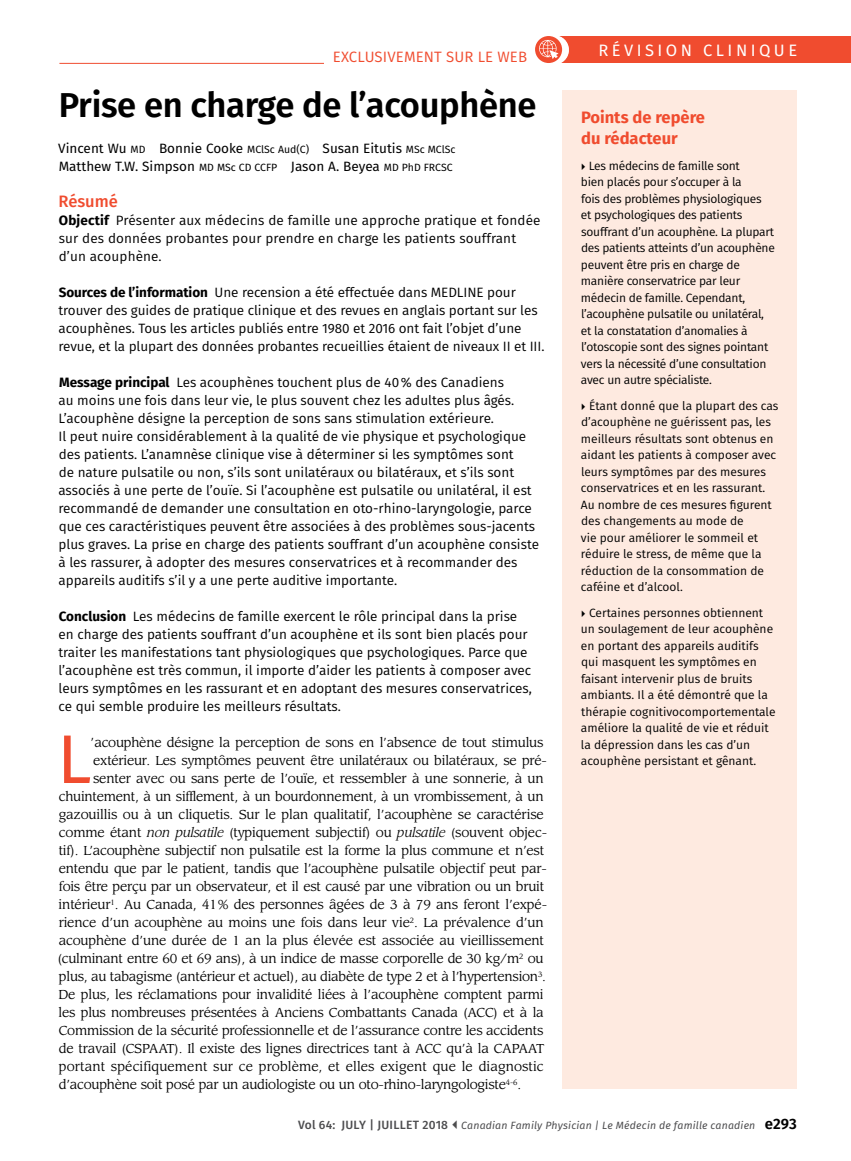
<style>
.page{position:relative;width:851px;height:1161px;background:#fff}
.page>*{position:absolute;margin:0;border:0;box-sizing:border-box;transform-origin:0 0}
.t1{font:68.85px "Fira Sans";color:#f04c2f}
.t2{font:600 34.5px "Fira Sans";letter-spacing:-.01em;color:#000}
.t3{font:700 16.5px/21px "Fira Sans";color:#f04c2f}
.t4{font:16.5px "Fira Sans";letter-spacing:.21em;color:#fff}
.t5{font:500 16.5px "Fira Sans";color:#f04c2f}
.t6{font:15px "Fira Sans";letter-spacing:.01em;color:#f04c2f}
.t7{font:13.5px/18px "Fira Sans";color:#000}
.t8{font:13.5px/18px "Fira Sans";color:#000}
.t9{font:12.75px "Leawood Std";letter-spacing:-.02em;color:#000}
.t10{font:12.75px "Leawood Std";letter-spacing:.005em;color:#000}
.t11{font:12px/16.5px "Fira Sans";letter-spacing:-.005em;color:#000}
.t12{font:italic 10.5px "Fira Sans";letter-spacing:.015em;color:#4d4d4f}
.s1{font-size:10.5px}
.s2{font-weight:700}
.s3{font-style:italic}
.s4{font-weight:500;font-style:normal;font-size:12px}
.s5{font-weight:600;font-style:normal;font-size:15px;color:#000}
</style>
<div class="page">
<div style="left:550px;top:36px;width:300px;height:27px;background:#f04c2f"></div>
<hr style="left:59px;top:63px;width:265px;height:1px;background:#f04c2f">
<div style="left:539px;top:36px;width:29px;height:29px;background:#fff;border-radius:50%"></div>
<div style="left:540px;top:35px;width:28px;height:29px;background:#fff;border-radius:50%"></div>
<svg style="left:535px;top:36px;width:27px;height:27px"></svg>
<div style="left:535px;top:37px;width:26px;height:23px;background:#f04c2f;border-radius:50%"></div>
<svg style="left:539px;top:40px;width:20px;height:20px"></svg>
<div style="left:562px;top:90px;width:234px;height:999px;background:#feeae0"></div>
<p class="t6" style="left:333px;top:46px;width:196px">EXCLUSIVEMENT SUR LE WEB</p>
<h2 class="t2" style="left:59px;top:77px;width:479px">Prise en charge de l’acouphène</h2>
<p class="t8" style="left:58px;top:139px;width:399px">Vincent Wu <span class="s1">MD</span> Bonnie Cooke <span class="s1">MClSc Aud(C)</span> Susan Eitutis <span class="s1">MSc MClSc<br></span>Matthew T.W. Simpson <span class="s1">MD MSc CD CCFP</span> Jason A. Beyea <span class="s1">MD PhD FRCSC</span></p>
<p class="t5" style="left:58px;top:188px;width:61px">Résumé</p>
<p class="t7" style="left:59px;top:211px;width:483px"><span class="s2">Objectif</span> Présenter aux médecins de famille une approche pratique et fondée sur des données probantes pour prendre en charge les patients souffrant d’un acouphène.</p>
<p class="t7" style="left:58px;top:283px;width:487px"><span class="s2">Sources de l’information</span> Une recension a été effectuée dans MEDLINE pour trouver des guides de pratique clinique et des revues en anglais portant sur les acouphènes. Tous les articles publiés entre 1980 et 2016 ont fait l’objet d’une revue, et la plupart des données probantes recueillies étaient de niveaux II et III.</p>
<p class="t7" style="left:58px;top:373px;width:482px"><span class="s2">Message principal</span> Les acouphènes touchent plus de 40% des Canadiens<br>au moins une fois dans leur vie, le plus souvent chez les adultes plus âgés.<br>L’acouphène désigne la perception de sons sans stimulation extérieure.<br>Il peut nuire considérablement à la qualité de vie physique et psychologique des patients. L’anamnèse clinique vise à déterminer si les symptômes sont<br>de nature pulsatile ou non, s’ils sont unilatéraux ou bilatéraux, et s’ils sont associés à une perte de l’ouïe. Si l’acouphène est pulsatile ou unilatéral, il est recommandé de demander une consultation en oto-rhino-laryngologie, parce que ces caractéristiques peuvent être associées à des problèmes sous-jacents plus graves. La prise en charge des patients souffrant d’un acouphène consiste à les rassurer, à adopter des mesures conservatrices et à recommander des appareils auditifs s’il y a une perte auditive importante.</p>
<p class="t7" style="left:58px;top:607px;width:475px"><span class="s2">Conclusion</span> Les médecins de famille exercent le rôle principal dans la prise en charge des patients souffrant d’un acouphène et ils sont bien placés pour traiter les manifestations tant physiologiques que psychologiques. Parce que l’acouphène est très commun, il importe d’aider les patients à composer avec leurs symptômes en les rassurant et en adoptant des mesures conservatrices, ce qui semble produire les meilleurs résultats.</p>
<h1 class="t1" style="left:57px;top:707px;width:36px">L</h1>
<p class="t9" style="left:90px;top:735px;width:454px">’acouphène désigne la perception de sons en l’absence de tout stimulus</p>
<p class="t9" style="left:93px;top:753px;width:455px">extérieur. Les symptômes peuvent être unilatéraux ou bilatéraux, se pré-</p>
<p class="t9" style="left:93px;top:771px;width:452px">senter avec ou sans perte de l’ouïe, et ressembler à une sonnerie, à un</p>
<p class="t9" style="left:59px;top:789px;width:486px">chuintement, à un sifflement, à un bourdonnement, à un vrombissement, à un</p>
<p class="t9" style="left:59px;top:807px;width:486px">gazouillis ou à un cliquetis. Sur le plan qualitatif, l’acouphène se caractérise</p>
<p class="t9" style="left:59px;top:825px;width:490px">comme étant <span class="s3">non pulsatile</span> (typiquement subjectif) ou <span class="s3">pulsatile</span> (souvent objec-</p>
<p class="t9" style="left:59px;top:843px;width:487px">tif). L’acouphène subjectif non pulsatile est la forme la plus commune et n’est</p>
<p class="t9" style="left:59px;top:861px;width:489px">entendu que par le patient, tandis que l’acouphène pulsatile objectif peut par-</p>
<p class="t9" style="left:59px;top:879px;width:487px">fois être perçu par un observateur, et il est causé par une vibration ou un bruit</p>
<p class="t9" style="left:59px;top:897px;width:490px">intérieur<sup>1</sup>. Au Canada, 41% des personnes âgées de 3 à 79 ans feront l’expé-</p>
<p class="t9" style="left:59px;top:915px;width:486px">rience d’un acouphène au moins une fois dans leur vie<sup>2</sup>. La prévalence d’un</p>
<p class="t9" style="left:59px;top:933px;width:487px">acouphène d’une durée de 1 an la plus élevée est associée au vieillissement</p>
<p class="t9" style="left:58px;top:951px;width:487px">(culminant entre 60 et 69 ans), à un indice de masse corporelle de 30 kg/m<sup>2</sup> ou</p>
<p class="t9" style="left:59px;top:969px;width:488px">plus, au tabagisme (antérieur et actuel), au diabète de type 2 et à l’hypertension<sup>3</sup>.</p>
<p class="t9" style="left:59px;top:987px;width:486px">De plus, les réclamations pour invalidité liées à l’acouphène comptent parmi</p>
<p class="t9" style="left:59px;top:1005px;width:486px">les plus nombreuses présentées à Anciens Combattants Canada (ACC) et à la</p>
<p class="t9" style="left:59px;top:1023px;width:486px">Commission de la sécurité professionnelle et de l’assurance contre les accidents</p>
<p class="t9" style="left:59px;top:1041px;width:487px">de travail (CSPAAT). Il existe des lignes directrices tant à ACC qu’à la CAPAAT</p>
<p class="t10" style="left:59px;top:1059px;width:486px">portant spécifiquement sur ce problème, et elles exigent que le diagnostic</p>
<p class="t9" style="left:59px;top:1077px;width:464px">d’acouphène soit posé par un audiologiste ou un oto-rhino-laryngologiste<sup>4-6</sup>.</p>
<p class="t4" style="left:598px;top:38px;width:200px">RÉVISION CLINIQUE</p>
<p class="t3" style="left:581px;top:106px;width:125px">Points de repère du rédacteur</p>
<p class="t11" style="left:581px;top:157px;width:195px;text-indent:8px">Les médecins de famille sont<br>bien placés pour s’occuper à la<br>fois des problèmes physiologiques et psychologiques des patients souffrant d’un acouphène. La plupart des patients atteints d’un acouphène peuvent être pris en charge de manière conservatrice par leur médecin de famille. Cependant, l’acouphène pulsatile ou unilatéral, et la constatation d’anomalies à l’otoscopie sont des signes pointant vers la nécessité d’une consultation avec un autre spécialiste.</p>
<p class="t11" style="left:580px;top:397px;width:199px;text-indent:8px">Étant donné que la plupart des cas d’acouphène ne guérissent pas, les meilleurs résultats sont obtenus en aidant les patients à composer avec leurs symptômes par des mesures conservatrices et en les rassurant.<br>Au nombre de ces mesures figurent des changements au mode de<br>vie pour améliorer le sommeil et réduire le stress, de même que la réduction de la consommation de caféine et d’alcool.</p>
<p class="t11" style="left:581px;top:604px;width:196px;text-indent:8px">Certaines personnes obtiennent un soulagement de leur acouphène en portant des appareils auditifs qui masquent les symptômes en faisant intervenir plus de bruits ambiants. Il a été démontré que la thérapie cognitivocomportementale améliore la qualité de vie et réduit la dépression dans les cas d’un acouphène persistant et gênant.</p>
<p class="t12" style="left:298px;top:1117px;width:500px"><span class="s4">Vol 64: JULY | JUILLET 2018</span> Canadian Family Physician | Le Médecin de famille canadien <span class="s5">e293</span></p>
</div>
